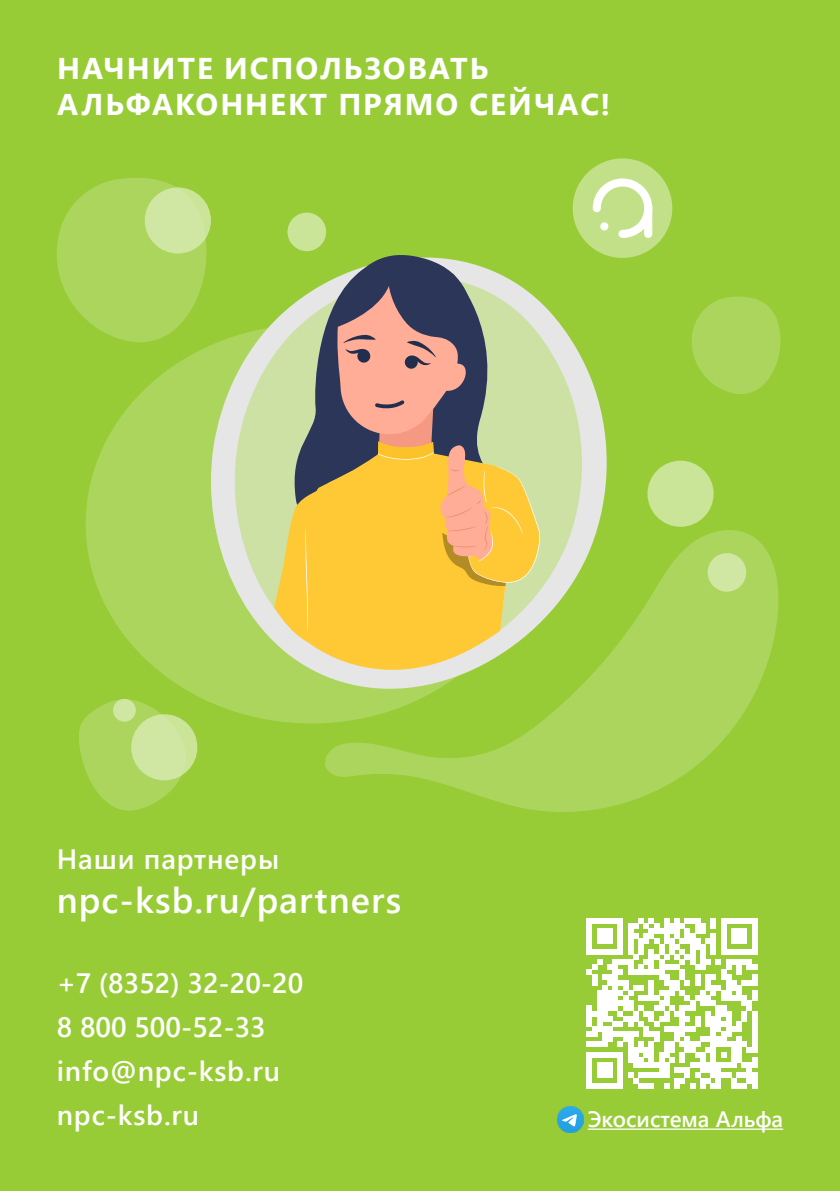
<style>
.page{position:relative;width:840px;height:1191px;background:#fff}
.page>*{position:absolute;margin:0;border:0;box-sizing:border-box;transform-origin:0 0}
.t1{font:600 36px "Segoe UI";letter-spacing:.03em;color:#fff}
.t2{font:700 30px "Segoe UI";letter-spacing:.065em;color:#fff}
.t3{font:600 28px "Segoe UI";letter-spacing:.03em;color:#fff}
.t4{font:600 28px "Segoe UI";color:#fff}
.t5{font:600 22.2px "Segoe UI";color:#fff}
</style>
<div class="page">
<div style="left:0;top:0;width:839px;height:1191px;background:#98cc37"></div>
<svg style="left:325px;top:530px;width:453px;height:282px;fill:#acd55e"></svg>
<svg style="left:79px;top:699px;width:109px;height:111px"></svg>
<svg style="left:57px;top:178px;width:143px;height:164px"></svg>
<svg style="left:691px;top:296px;width:89px;height:98px"></svg>
<div style="left:86px;top:324px;width:451px;height:399px;background:#acd55e;border-radius:50%"></div>
<div style="left:647px;top:461px;width:66px;height:66px;background:#cae598;border-radius:50%"></div>
<div style="left:131px;top:714px;width:66px;height:66px;background:#d0e7a3;border-radius:50%"></div>
<div style="left:113px;top:699px;width:23px;height:22px;background:#d0e7a3;border-radius:50%"></div>
<div style="left:707px;top:553px;width:38px;height:39px;background:#d0e7a3;border-radius:50%"></div>
<div style="left:287px;top:213px;width:39px;height:38px;background:#cae598;border-radius:50%"></div>
<div style="left:145px;top:187px;width:66px;height:66px;background:#d0e7a3;border-radius:50%"></div>
<svg style="left:200px;top:232px;width:411px;height:484px"></svg>
<svg style="left:232px;top:281px;width:351px;height:385px"></svg>
<svg style="left:288px;top:248px;width:40px;height:241px;fill:#cce1a3"></svg>
<svg style="left:304px;top:453px;width:202px;height:244px;fill:#ffc936"></svg>
<svg style="left:274px;top:489px;width:46px;height:152px;background:#edcc5a"></svg>
<svg style="left:328px;top:247px;width:212px;height:339px;background:#bea56a"></svg>
<div style="left:572px;top:158px;width:100px;height:100px;background:#c2e087;border-radius:50%"></div>
<svg style="left:592px;top:178px;width:60px;height:60px"></svg>
<svg style="left:586px;top:918px;width:170px;height:170px"></svg>
<hr style="left:587px;top:1128px;width:195px;height:1px;background:#fff">
<img style="left:557px;top:1106px;width:26px;height:26px">
<p class="t2" style="left:57px;top:40px;width:432px">НАЧНИТЕ ИСПОЛЬЗОВАТЬ</p>
<p class="t2" style="left:57px;top:76px;width:554px">АЛЬФАКОННЕКТ ПРЯМО СЕЙЧАС!</p>
<p class="t3" style="left:57px;top:832px;width:224px">Наши партнеры</p>
<p class="t1" style="left:57px;top:866px;width:346px">npc-ksb.ru/partners</p>
<p class="t4" style="left:57px;top:956px;width:248px">+7 (8352) 32-20-20</p>
<p class="t4" style="left:57px;top:1000px;width:210px">8 800 500-52-33</p>
<p class="t3" style="left:57px;top:1044px;width:225px">info@npc-ksb.ru</p>
<p class="t3" style="left:57px;top:1088px;width:144px">npc-ksb.ru</p>
<p class="t5" style="left:587px;top:1098px;width:197px">Экосистема Альфа</p>
</div>
